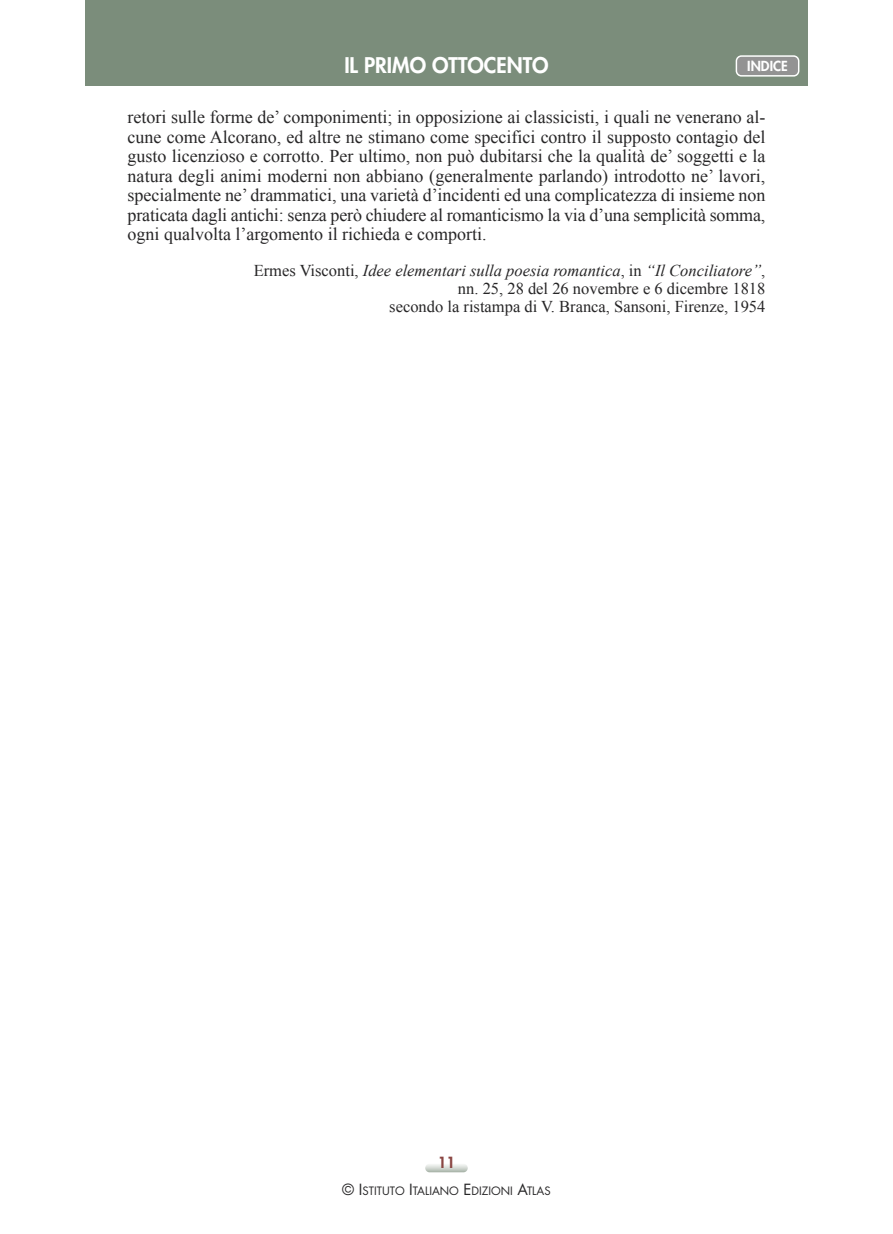
<style>
.page{position:relative;width:893px;height:1234px;background:#fff}
.page>*{position:absolute;margin:0;border:0;box-sizing:border-box;transform-origin:0 0}
.t1{font:800 21px "Futura";color:#fff}
.t2{font:18px/19.5px "Times New Roman";color:#272627;text-align:justify}
.t3{font:16.5px/18px "Times New Roman";color:#272627;text-align:right}
.t4{font:800 15px "Futura";color:#8a4542}
.t5{font:800 13.5px "Futura";color:#fff}
.t6{font:11.25px "Futura";color:#272627}
.s1{font-style:italic}
.s2{font-size:15px}
</style>
<div class="page">
<svg style="left:425px;top:1164px;width:43px;height:9px"></svg>
<div style="left:85px;top:0;width:723px;height:85px;background:#7b8d7b"></div>
<svg style="left:736px;top:55px;width:63px;height:22px"></svg>
<p class="t1" style="left:344px;top:55px;width:206px">IL PRIMO OTTOCENTO</p>
<p class="t2" style="left:128px;top:107px;width:639px">retori sulle forme de’ componimenti; in opposizione ai classicisti, i quali ne venerano al&shy;cune come Alcorano, ed altre ne stimano come specifici contro il supposto contagio del gusto licenzioso e corrotto. Per ultimo, non può dubitarsi che la qualità de’ soggetti e la natura degli animi moderni non abbiano (generalmente parlando) introdotto ne’ lavori, specialmente ne’ drammatici, una varietà d’incidenti ed una complicatezza di insieme non praticata dagli antichi: senza però chiudere al romanticismo la via d’una semplicità somma, ogni qualvolta l’argomento il richieda e comporti.</p>
<p class="t3" style="left:254px;top:261px;width:513px">Ermes Visconti, <span class="s1">Idee elementari sulla poesia romantica</span>, in <span class="s1">“Il Conciliatore”</span>, nn. 25, 28 del 26 novembre e 6 dicembre 1818<br>secondo la ristampa di V. Branca, Sansoni, Firenze, 1954</p>
<p class="t5" style="left:747px;top:60px;width:42px">INDICE</p>
<p class="t4" style="left:438px;top:1154px;width:19px">11</p>
<p class="t6" style="left:342px;top:1185px;width:210px"><span class="s2">© I</span>STITUTO <span class="s2">I</span>TALIANO <span class="s2">E</span>DIZIONI <span class="s2">A</span>TLAS</p>
</div>
